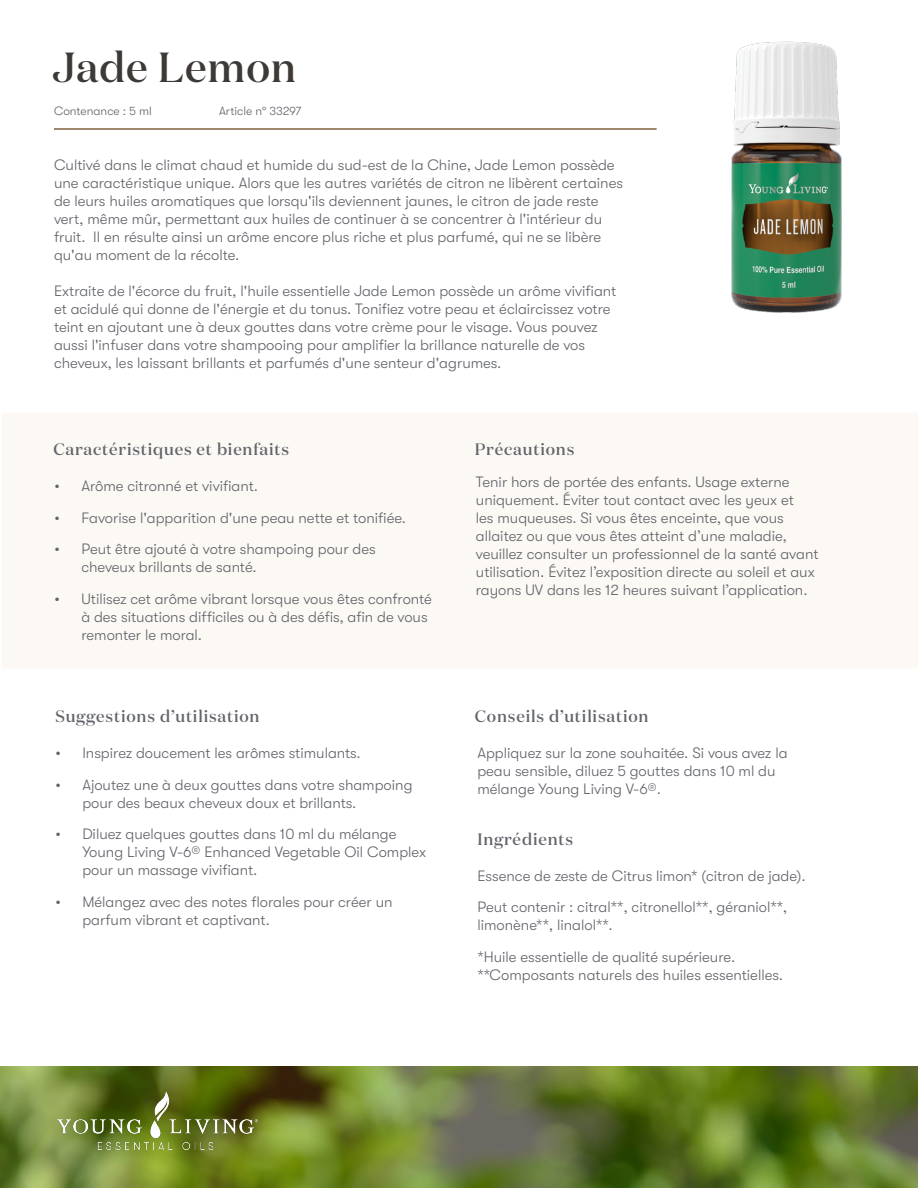
<style>
.page{position:relative;width:918px;height:1188px;background:#fff}
.page>*{position:absolute;margin:0;border:0;box-sizing:border-box;transform-origin:0 0}
.t1{font:500 42px "Domaine Display";letter-spacing:.02em;color:#3d3936}
.t2{font:500 16.5px "Domaine Display";letter-spacing:.05em;color:#61646a}
.t3{font:300 15px/18px "GT Walsheim Pro";color:#61646a}
.t4{font:300 12px "GT Walsheim Pro";color:#61646a}
</style>
<div class="page">
<img style="left:0;top:1067px;width:918px;height:121px">
<div style="left:2px;top:413px;width:916px;height:255px;background:#fcf8f4"></div>
<img style="left:58px;top:1092px;width:200px;height:57px">
<hr style="left:54px;top:128px;width:603px;height:2px;background:#80623b">
<img style="left:731px;top:41px;width:111px;height:272px">
<h1 class="t1" style="left:52px;top:40px;width:245px">Jade Lemon</h1>
<p class="t4" style="left:54px;top:104px;width:99px">Contenance : 5 ml</p>
<p class="t4" style="left:219px;top:104px;width:84px">Article n° 33297</p>
<p class="t3" style="left:54px;top:156px;width:571px">Cultivé dans le climat chaud et humide du sud-est de la Chine, Jade Lemon possède une caractéristique unique. Alors que les autres variétés de citron ne libèrent certaines de leurs huiles aromatiques que lorsqu'ils deviennent jaunes, le citron de jade reste vert, même mûr, permettant aux huiles de continuer à se concentrer à l'intérieur du fruit. Il en résulte ainsi un arôme encore plus riche et plus parfumé, qui ne se libère qu'au moment de la récolte.</p>
<p class="t3" style="left:54px;top:282px;width:564px">Extraite de l'écorce du fruit, l'huile essentielle Jade Lemon possède un arôme vivifiant et acidulé qui donne de l'énergie et du tonus. Tonifiez votre peau et éclaircissez votre teint en ajoutant une à deux gouttes dans votre crème pour le visage. Vous pouvez aussi l'infuser dans votre shampooing pour amplifier la brillance naturelle de vos cheveux, les laissant brillants et parfumés d'une senteur d'agrumes.</p>
<p class="t2" style="left:53px;top:439px;width:237px">Caractéristiques et bienfaits</p>
<p class="t2" style="left:475px;top:439px;width:101px">Précautions</p>
<p class="t3" style="left:54px;top:477px;width:205px">• Arôme citronné et vivifiant.</p>
<p class="t3" style="left:54px;top:509px;width:353px">• Favorise l'apparition d'une peau nette et tonifiée.</p>
<p class="t3" style="left:81px;top:540px;width:296px;text-indent:-27px">• Peut être ajouté à votre shampoing pour des cheveux brillants de santé.</p>
<p class="t3" style="left:81px;top:590px;width:352px;text-indent:-27px">• Utilisez cet arôme vibrant lorsque vous êtes confronté à des situations difficiles ou à des défis, afin de vous remonter le moral.</p>
<p class="t2" style="left:55px;top:706px;width:206px">Suggestions d’utilisation</p>
<p class="t3" style="left:55px;top:744px;width:307px">• Inspirez doucement les arômes stimulants.</p>
<p class="t3" style="left:82px;top:776px;width:332px;text-indent:-27px">• Ajoutez une à deux gouttes dans votre shampoing pour des beaux cheveux doux et brillants.</p>
<p class="t3" style="left:82px;top:825px;width:345px;text-indent:-27px">• Diluez quelques gouttes dans 10 ml du mélange<br>Young Living V-6® Enhanced Vegetable Oil Complex pour un massage vivifiant.</p>
<p class="t3" style="left:82px;top:893px;width:312px;text-indent:-27px">• Mélangez avec des notes florales pour créer un parfum vibrant et captivant.</p>
<p class="t3" style="left:476px;top:473px;width:344px">Tenir hors de portée des enfants. Usage externe uniquement. Éviter tout contact avec les yeux et<br>les muqueuses. Si vous êtes enceinte, que vous allaitez ou que vous êtes atteint d’une maladie, veuillez consulter un professionnel de la santé avant utilisation. Évitez l’exposition directe au soleil et aux rayons UV dans les 12 heures suivant l’application.</p>
<p class="t2" style="left:475px;top:706px;width:175px">Conseils d’utilisation</p>
<p class="t3" style="left:477px;top:744px;width:312px">Appliquez sur la zone souhaitée. Si vous avez la peau sensible, diluez 5 gouttes dans 10 ml du mélange Young Living V-6®.</p>
<p class="t2" style="left:477px;top:828px;width:97px">Ingrédients</p>
<p class="t3" style="left:477px;top:860px;width:330px;line-height:31.5px">Essence de zeste de Citrus limon* (citron de jade).<br>Peut contenir : citral**, citronellol**, géraniol**,</p>
<p class="t3" style="left:477px;top:909px;width:259px;line-height:31.5px">limonène**, linalol**.<br>*Huile essentielle de qualité supérieure.</p>
<p class="t3" style="left:477px;top:966px;width:307px">**Composants naturels des huiles essentielles.</p>
</div>
